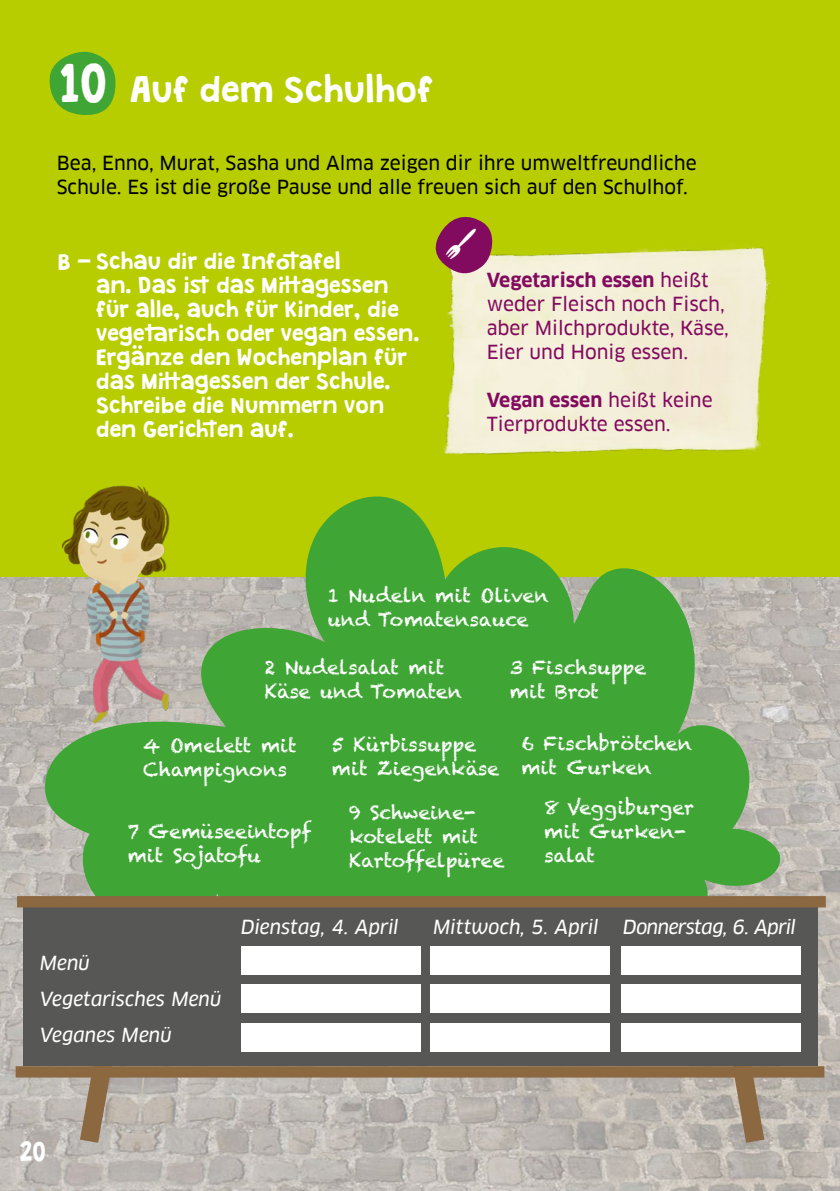
<style>
.page{position:relative;width:840px;height:1191px;background:#fff}
.page>*{position:absolute;margin:0;border:0;box-sizing:border-box;transform-origin:0 0}
.t1{font:48px "Granstander Clean";color:#fff}
.t2{font:38px "Efon";color:#fff}
.t3{font:32px "Granstander Clean";color:#fff}
.t4{font:24px "Granstander Clean";color:#fff}
.t5{font:20px/24px "Granstander Clean";color:#fff}
.t6{font:19px/24px "Chalkduster";color:#fff}
.t7{font:19px/24px "Clan Pro News";color:#000}
.t8{font:19px/24px "Clan Pro News";color:#820a5f}
.t9{font:italic 19px/36px "Clan Pro News";color:#fff}
.t10{font:700 19px "Clan Pro";color:#820a5f}
.t11{font:italic 19px "Clan Pro News";letter-spacing:-.03em;color:#fff}
.s1{font-family:"Clan Pro News";font-weight:400}
</style>
<div class="page">
<div style="left:0;top:0;width:839px;height:1191px;background:#b7cd00"></div>
<img style="left:0;top:577px;width:839px;height:614px">
<svg style="left:79px;top:1077px;width:50px;height:67px;background:#aa9987"></svg>
<svg style="left:714px;top:1077px;width:51px;height:67px;background:#a89785"></svg>
<img style="left:443px;top:243px;width:328px;height:212px">
<svg style="left:49px;top:51px;width:66px;height:64px"></svg>
<svg style="left:42px;top:496px;width:739px;height:400px;background:#5eac3c"></svg>
<div style="left:23px;top:901px;width:793px;height:165px;background:#575756"></div>
<div style="left:240px;top:946px;width:180px;height:29px;background:#fff"></div>
<div style="left:240px;top:984px;width:180px;height:29px;background:#fff"></div>
<div style="left:240px;top:1022px;width:180px;height:29px;background:#fff"></div>
<div style="left:430px;top:946px;width:179px;height:29px;background:#fff"></div>
<div style="left:430px;top:984px;width:179px;height:29px;background:#fff"></div>
<div style="left:430px;top:1022px;width:179px;height:29px;background:#fff"></div>
<div style="left:621px;top:946px;width:179px;height:29px;background:#fff"></div>
<div style="left:621px;top:984px;width:179px;height:29px;background:#fff"></div>
<div style="left:621px;top:1022px;width:179px;height:29px;background:#fff"></div>
<div style="left:17px;top:896px;width:808px;height:11px;background:#8c6841"></div>
<div style="left:16px;top:1066px;width:807px;height:11px;background:#8c6841;border:2px solid #8c6841"></div>
<img style="left:26px;top:485px;width:190px;height:265px">
<svg style="left:435px;top:216px;width:60px;height:60px"></svg>
<h1 class="t1" style="left:61px;top:57px;width:50px">10</h1>
<h3 class="t3" style="left:130px;top:72px;width:305px">Auf dem Schulhof</h3>
<p class="t7" style="left:57px;top:151px;width:641px">Bea, Enno, Murat, Sasha und Alma zeigen dir ihre umweltfreundliche<br>Schule. Es ist die große Pause und alle freuen sich auf den Schulhof.</p>
<p class="t5" style="left:96px;top:250px;width:324px;text-indent:-38px">B - Schau dir die Infotafel<br>an. Das ist das Mittagessen für alle, auch für Kinder, die vegetarisch oder vegan essen.<br>Ergänze den Wochenplan für das Mittagessen der Schule.<br>Schreibe die Nummern von den Gerichten auf.</p>
<h2 class="t2" style="left:446px;top:224px;width:33px">]</h2>
<p class="t10" style="left:486px;top:269px;width:223px">Vegetarisch essen <span class="s1">heißt</span></p>
<p class="t8" style="left:486px;top:292px;width:244px">weder Fleisch noch Fisch, aber Milchprodukte, Käse,<br>Eier und Honig essen.</p>
<p class="t10" style="left:486px;top:389px;width:227px">Vegan essen <span class="s1">heißt keine</span></p>
<p class="t8" style="left:486px;top:412px;width:185px">Tierprodukte essen.</p>
<p class="t6" style="left:327px;top:583px;width:222px">1 Nudeln mit Oliven und Tomatensauce</p>
<p class="t6" style="left:265px;top:655px;width:199px">2 Nudelsalat mit<br>Käse und Tomaten</p>
<p class="t6" style="left:509px;top:655px;width:138px">3 Fischsuppe mit Brot</p>
<p class="t6" style="left:143px;top:733px;width:155px">4 Omelett mit<br>Champignons</p>
<p class="t6" style="left:332px;top:733px;width:169px">5 Kürbissuppe mit Ziegenkäse</p>
<p class="t6" style="left:521px;top:731px;width:172px">6 Fischbrötchen mit Gurken</p>
<p class="t6" style="left:128px;top:819px;width:185px">7 Gemüseeintopf mit Sojatofu</p>
<p class="t6" style="left:544px;top:795px;width:151px">8 Veggiburger mit Gurken&shy;salat</p>
<p class="t6" style="left:349px;top:800px;width:157px">9 Schweine&shy;kotelett mit<br>Kartoffelpüree</p>
<p class="t9" style="left:40px;top:945px;width:183px">Menü<br>Vegetarisches Menü<br>Veganes Menü</p>
<p class="t9" style="left:240px;top:909px;width:159px">Dienstag, 4. April</p>
<p class="t9" style="left:433px;top:909px;width:166px">Mittwoch, 5. April</p>
<p class="t11" style="left:622px;top:916px;width:174px">Donnerstag, 6. April</p>
<p class="t4" style="left:20px;top:1139px;width:28px">20</p>
</div>
